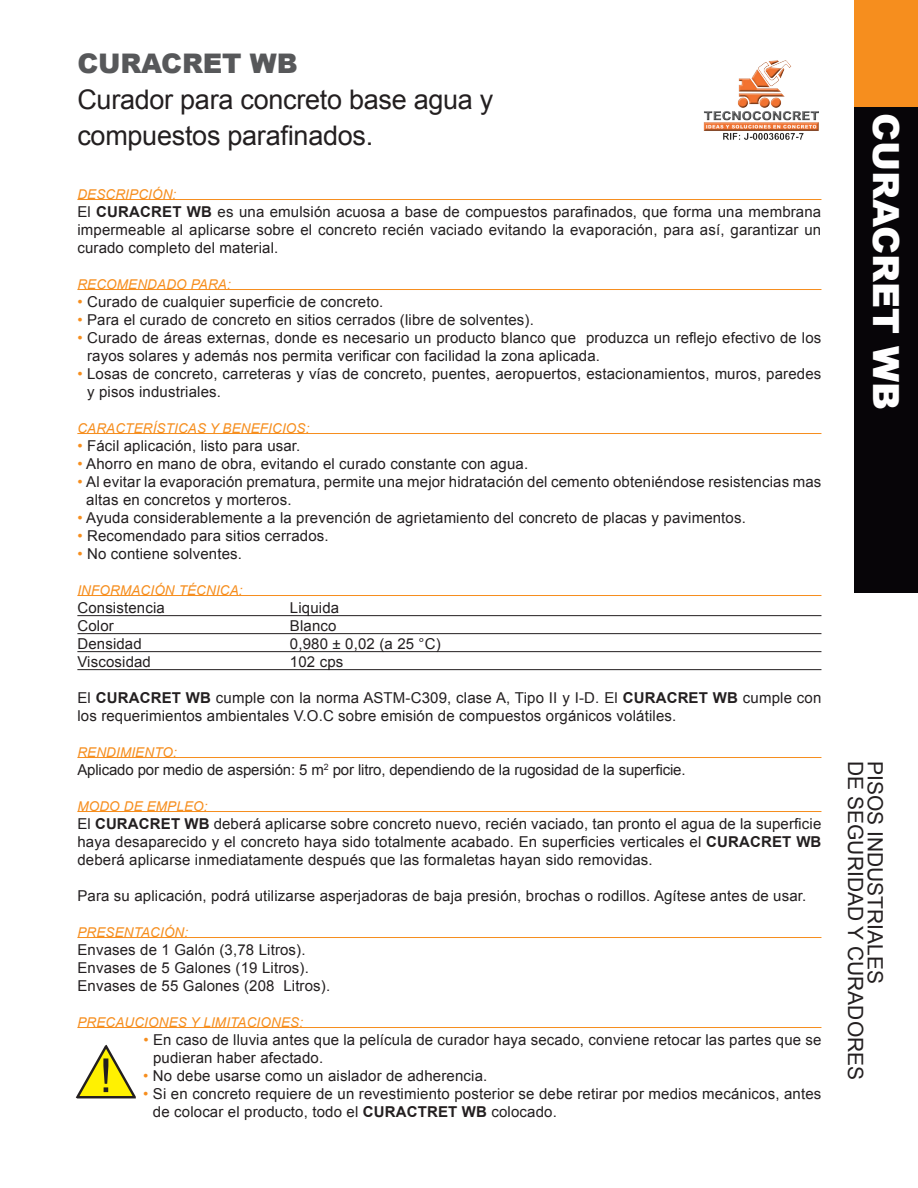
<style>
.page{position:relative;width:918px;height:1188px;background:#fff}
.page>*{position:absolute;margin:0;border:0;box-sizing:border-box;transform-origin:0 0}
.t1{font:900 36px "Arial";color:#fff}
.t2{font:27px/36px "Arial";letter-spacing:-.01em;color:#231f20}
.t3{font:900 27px "Arial";letter-spacing:-.01em;color:#57585a}
.t4{font:21px "Arial";color:#231f20}
.t5{font:15px/18px "Arial";letter-spacing:.01em;color:#231f20}
.t6{font:15px "Arial";letter-spacing:-.01em;color:#231f20}
.t7{font:italic 13.5px "Arial";letter-spacing:.01em;color:#f68e1e}
.s1{font-weight:700}
.s2{color:#f68e1e}
</style>
<div class="page">
<hr style="left:77px;top:199px;width:744px;height:1px;background:#f68e1e">
<hr style="left:77px;top:289px;width:744px;height:1px;background:#f68e1e">
<hr style="left:77px;top:433px;width:744px;height:1px;background:#f68e1e">
<hr style="left:77px;top:595px;width:744px;height:1px;background:#f68e1e">
<hr style="left:77px;top:615px;width:744px;height:1px;background:#231f20">
<hr style="left:77px;top:633px;width:744px;height:1px;background:#231f20">
<hr style="left:77px;top:651px;width:744px;height:1px;background:#231f20">
<hr style="left:77px;top:669px;width:744px;height:1px;background:#231f20">
<hr style="left:77px;top:757px;width:744px;height:1px;background:#f68e1e">
<hr style="left:77px;top:811px;width:744px;height:1px;background:#f68e1e">
<hr style="left:77px;top:937px;width:744px;height:1px;background:#f68e1e">
<hr style="left:77px;top:1027px;width:744px;height:1px;background:#f68e1e">
<svg style="left:75px;top:1044px;width:61px;height:55px"></svg>
<div style="left:854px;top:104px;width:64px;height:489px;background:#070508"></div>
<div style="left:854px;top:0;width:64px;height:106px;background:#f68e1e"></div>
<img style="left:703px;top:60px;width:116px;height:80px">
<h2 class="t3" style="left:77px;top:44px;width:222px">CURACRET WB</h2>
<h2 class="t2" style="left:77px;top:82px;width:418px">Curador para concreto base agua y compuestos parafinados.</h2>
<p class="t7" style="left:77px;top:186px;width:100px">DESCRIPCIÓN:</p>
<p class="t5" style="left:77px;top:203px;width:745px;text-align:justify">El <span class="s1">CURACRET WB</span> es una emulsión acuosa a base de compuestos parafinados, que forma una membrana impermeable al aplicarse sobre el concreto recién vaciado evitando la evaporación, para así, garantizar un curado completo del material.</p>
<p class="t7" style="left:77px;top:276px;width:155px">RECOMENDADO PARA:</p>
<p class="t5" style="left:77px;top:293px;width:308px"><span class="s2">•</span> Curado de cualquier superficie de concreto.</p>
<p class="t5" style="left:77px;top:311px;width:458px"><span class="s2">•</span> Para el curado de concreto en sitios cerrados (libre de solventes).</p>
<p class="t5" style="left:87px;top:329px;width:736px;text-indent:-10px"><span class="s2">•</span> Curado de áreas externas, donde es necesario un producto blanco que produzca un reflejo efectivo de los rayos solares y además nos permita verificar con facilidad la zona aplicada.</p>
<p class="t5" style="left:87px;top:365px;width:736px;text-indent:-10px"><span class="s2">•</span> Losas de concreto, carreteras y vías de concreto, puentes, aeropuertos, estacionamientos, muros, paredes y pisos industriales.</p>
<p class="t7" style="left:77px;top:420px;width:234px">CARACTERÍSTICAS Y BENEFICIOS:</p>
<p class="t5" style="left:77px;top:437px;width:225px"><span class="s2">•</span> Fácil aplicación, listo para usar.</p>
<p class="t5" style="left:77px;top:455px;width:452px"><span class="s2">•</span> Ahorro en mano de obra, evitando el curado constante con agua.</p>
<p class="t5" style="left:86px;top:473px;width:737px;text-indent:-9px"><span class="s2">•</span> Al evitar la evaporación prematura, permite una mejor hidratación del cemento obteniéndose resistencias mas altas en concretos y morteros.</p>
<p class="t5" style="left:77px;top:509px;width:670px"><span class="s2">•</span> Ayuda considerablemente a la prevención de agrietamiento del concreto de placas y pavimentos.</p>
<p class="t5" style="left:77px;top:527px;width:253px"><span class="s2">•</span> Recomendado para sitios cerrados.</p>
<p class="t5" style="left:77px;top:545px;width:166px"><span class="s2">•</span> No contiene solventes.</p>
<p class="t7" style="left:77px;top:582px;width:167px">INFORMACIÓN TÉCNICA:</p>
<p class="t5" style="left:77px;top:599px;width:89px">Consistencia</p>
<p class="t5" style="left:290px;top:599px;width:51px">Liquida</p>
<p class="t5" style="left:77px;top:617px;width:38px">Color</p>
<p class="t5" style="left:290px;top:617px;width:48px">Blanco</p>
<p class="t5" style="left:77px;top:635px;width:66px">Densidad</p>
<p class="t5" style="left:290px;top:635px;width:152px">0,980 ± 0,02 (a 25 °C)</p>
<p class="t5" style="left:77px;top:653px;width:75px">Viscosidad</p>
<p class="t5" style="left:290px;top:653px;width:55px">102 cps</p>
<p class="t5" style="left:77px;top:689px;width:746px">El <span class="s1">CURACRET WB</span> cumple con la norma ASTM-C309, clase A, Tipo II y I-D. El <span class="s1">CURACRET WB</span> cumple con los requerimientos ambientales V.O.C sobre emisión de compuestos orgánicos volátiles.</p>
<p class="t7" style="left:77px;top:744px;width:101px">RENDIMIENTO:</p>
<p class="t6" style="left:77px;top:760px;width:610px">Aplicado por medio de aspersión: 5 m<sup>2</sup> por litro, dependiendo de la rugosidad de la superficie.</p>
<p class="t7" style="left:77px;top:798px;width:132px">MODO DE EMPLEO:</p>
<p class="t5" style="left:77px;top:815px;width:746px;text-align:justify">El <span class="s1">CURACRET WB</span> deberá aplicarse sobre concreto nuevo, recién vaciado, tan pronto el agua de la superficie haya desaparecido y el concreto haya sido totalmente acabado. En superficies verticales el <span class="s1">CURACRET WB </span>deberá aplicarse inmediatamente después que las formaletas hayan sido removidas.</p>
<p class="t5" style="left:77px;top:887px;width:731px">Para su aplicación, podrá utilizarse asperjadoras de baja presión, brochas o rodillos. Agítese antes de usar.</p>
<p class="t7" style="left:77px;top:924px;width:112px">PRESENTACIÓN:</p>
<p class="t5" style="left:77px;top:941px;width:254px">Envases de 1 Galón (3,78 Litros).<br>Envases de 5 Galones (19 Litros).<br>Envases de 55 Galones (208 Litros).</p>
<p class="t7" style="left:77px;top:1014px;width:227px">PRECAUCIONES Y LIMITACIONES:</p>
<p class="t5" style="left:153px;top:1031px;width:670px;text-indent:-10px"><span class="s2">•</span> En caso de lluvia antes que la película de curador haya secado, conviene retocar las partes que se pudieran haber afectado.</p>
<p class="t5" style="left:143px;top:1067px;width:346px"><span class="s2">•</span> No debe usarse como un aislador de adherencia.</p>
<p class="t5" style="left:153px;top:1085px;width:670px;text-indent:-10px"><span class="s2">•</span> Si en concreto requiere de un revestimiento posterior se debe retirar por medios mecánicos, antes de colocar el producto, todo el <span class="s1">CURACTRET</span></p>
<p class="t5" style="left:462px;top:1103px;width:97px"><span class="s1">WB</span> colocado.</p>
<h1 class="t1" style="left:912px;top:113px;width:299px;rotate:90deg">CURACRET WB</h1>
<h3 class="t4" style="left:869px;top:761px;width:320px;rotate:90deg">de seguridad Y CURADORES</h3>
<h3 class="t4" style="left:889px;top:761px;width:224px;rotate:90deg">PISOS INDUSTRIALES</h3>
</div>
